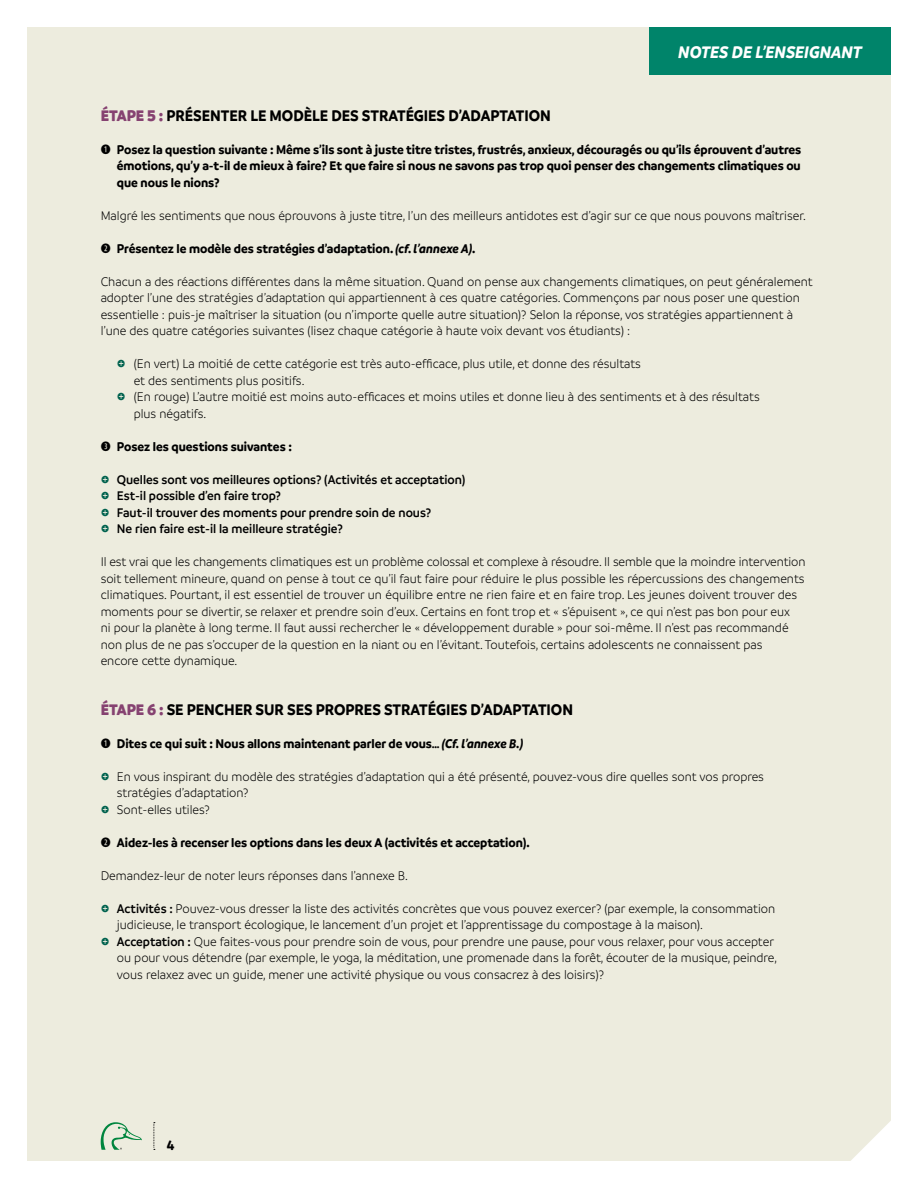
<style>
.page{position:relative;width:918px;height:1188px;background:#fff}
.page>*{position:absolute;margin:0;border:0;box-sizing:border-box;transform-origin:0 0}
.t1{font:italic 700 18px "Branding";color:#fff;scale:.96 1}
.t2{font:700 16.5px "Branding";color:#000;scale:.94 1}
.t3{font:700 14.25px "Branding";color:#000;scale:.96 1}
.t4{font:300 13.5px/16.5px "Branding";color:#000;scale:.94 1}
.t5{font:700 13.5px/16.5px "Branding";color:#000;text-align:justify;scale:.94 1}
.t6{font:600 13.5px/16.5px "Branding";color:#000;scale:.94 1}
.s1{font-weight:900;color:#864271}
.s2{font-family:"Combi Numerals Solid";font-weight:400}
.s3{font-style:italic}
.s4{font-family:"Entypo";font-weight:400;font-size:18px;color:#00624e}
.s5{font-weight:600}
</style>
<div class="page">
<div style="left:27px;top:27px;width:864px;height:1134px;background:#edecde"></div>
<svg style="left:101px;top:1122px;width:41px;height:28px"></svg>
<svg style="left:154px;top:1122px;width:1px;height:28px"></svg>
<div style="left:649px;top:27px;width:242px;height:48px;background:#00846a"></div>
<h1 class="t1" style="left:678px;top:42px;width:193px">NOTES DE L’ENSEIGNANT</h1>
<p class="t2" style="left:101px;top:106px;width:480px"><span class="s1">ÉTAPE 5 :</span> PRÉSENTER LE MODÈLE DES STRATÉGIES D’ADAPTATION</p>
<p class="t5" style="left:117px;top:141px;width:730px;text-indent:-16px"><span class="s2">b</span> Posez la question suivante : Même s’ils sont à juste titre tristes, frustrés, anxieux, découragés ou qu’ils éprouvent d’autres émotions, qu’y a-t-il de mieux à faire? Et que faire si nous ne savons pas trop quoi penser des changements climatiques ou que nous le nions?</p>
<p class="t4" style="left:101px;top:207px;width:752px">Malgré les sentiments que nous éprouvons à juste titre, l’un des meilleurs antidotes est d’agir sur ce que nous pouvons maîtriser.</p>
<p class="t5" style="left:101px;top:240px;width:400px"><span class="s2">c</span> Présentez le modèle des stratégies d’adaptation. <span class="s3">(cf. l’annexe A)</span>.</p>
<p class="t4" style="left:101px;top:273px;width:759px">Chacun a des réactions différentes dans la même situation. Quand on pense aux changements climatiques, on peut généralement adopter l’une des stratégies d’adaptation qui appartiennent à ces quatre catégories. Commençons par nous poser une question essentielle : puis-je maîtriser la situation (ou n’importe quelle autre situation)? Selon la réponse, vos stratégies appartiennent à l’une des quatre catégories suivantes (lisez chaque catégorie à haute voix devant vos étudiants) :</p>
<p class="t4" style="left:117px;top:356px;width:559px"><span class="s4">Z</span> (En vert) La moitié de cette catégorie est très auto-efficace, plus utile, et donne des résultats</p>
<p class="t4" style="left:134px;top:372px;width:183px">et des sentiments plus positifs.</p>
<p class="t4" style="left:117px;top:389px;width:685px"><span class="s4">Z</span> (En rouge) L’autre moitié est moins auto-efficaces et moins utiles et donne lieu à des sentiments et à des résultats</p>
<p class="t4" style="left:134px;top:405px;width:79px">plus négatifs.</p>
<p class="t5" style="left:101px;top:438px;width:205px"><span class="s2">d</span> Posez les questions suivantes :</p>
<p class="t6" style="left:101px;top:471px;width:389px"><span class="s4">Z</span> Quelles sont vos meilleures options? (Activités et acceptation)<br><span class="s4">Z</span> Est-il possible d’en faire trop?<br><span class="s4">Z</span> Faut-il trouver des moments pour prendre soin de nous?<br><span class="s4">Z</span> Ne rien faire est-il la meilleure stratégie?</p>
<p class="t4" style="left:101px;top:554px;width:751px">Il est vrai que les changements climatiques est un problème colossal et complexe à résoudre. Il semble que la moindre intervention soit tellement mineure, quand on pense à tout ce qu’il faut faire pour réduire le plus possible les répercussions des changements climatiques. Pourtant, il est essentiel de trouver un équilibre entre ne rien faire et en faire trop. Les jeunes doivent trouver des moments pour se divertir, se relaxer et prendre soin d’eux. Certains en font trop et « s’épuisent », ce qui n’est pas bon pour eux<br>ni pour la planète à long terme. Il faut aussi rechercher le « développement durable » pour soi-même. Il n’est pas recommandé non plus de ne pas s’occuper de la question en la niant ou en l’évitant. Toutefois, certains adolescents ne connaissent pas<br>encore cette dynamique.</p>
<p class="t2" style="left:101px;top:700px;width:504px"><span class="s1">ÉTAPE 6 :</span> SE PENCHER SUR SES PROPRES STRATÉGIES D’ADAPTATION</p>
<p class="t5" style="left:101px;top:735px;width:451px"><span class="s2">b</span> Dites ce qui suit : Nous allons maintenant parler de vous… <span class="s3">(Cf. l’annexe B.)</span></p>
<p class="t4" style="left:101px;top:768px;width:707px"><span class="s4">Z</span> En vous inspirant du modèle des stratégies d’adaptation qui a été présenté, pouvez-vous dire quelles sont vos propres</p>
<p class="t4" style="left:117px;top:785px;width:142px">stratégies d’adaptation?</p>
<p class="t4" style="left:101px;top:801px;width:118px"><span class="s4">Z</span> Sont-elles utiles?</p>
<p class="t5" style="left:101px;top:834px;width:458px"><span class="s2">c</span> Aidez-les à recenser les options dans les deux A (activités et acceptation).</p>
<p class="t4" style="left:101px;top:867px;width:328px">Demandez-leur de noter leurs réponses dans l’annexe B.</p>
<p class="t4" style="left:101px;top:900px;width:719px"><span class="s4">Z</span> <span class="s5">Activités :</span> Pouvez-vous dresser la liste des activités concrètes que vous pouvez exercer? (par exemple, la consommation</p>
<p class="t4" style="left:117px;top:917px;width:625px">judicieuse, le transport écologique, le lancement d’un projet et l’apprentissage du compostage à la maison).</p>
<p class="t4" style="left:101px;top:933px;width:718px"><span class="s4">Z</span> <span class="s5">Acceptation :</span> Que faites-vous pour prendre soin de vous, pour prendre une pause, pour vous relaxer, pour vous accepter</p>
<p class="t4" style="left:117px;top:950px;width:704px">ou pour vous détendre (par exemple, le yoga, la méditation, une promenade dans la forêt, écouter de la musique, peindre,</p>
<p class="t4" style="left:117px;top:966px;width:520px">vous relaxez avec un guide, mener une activité physique ou vous consacrez à des loisirs)?</p>
<p class="t3" style="left:167px;top:1137px;width:10px">4</p>
</div>
